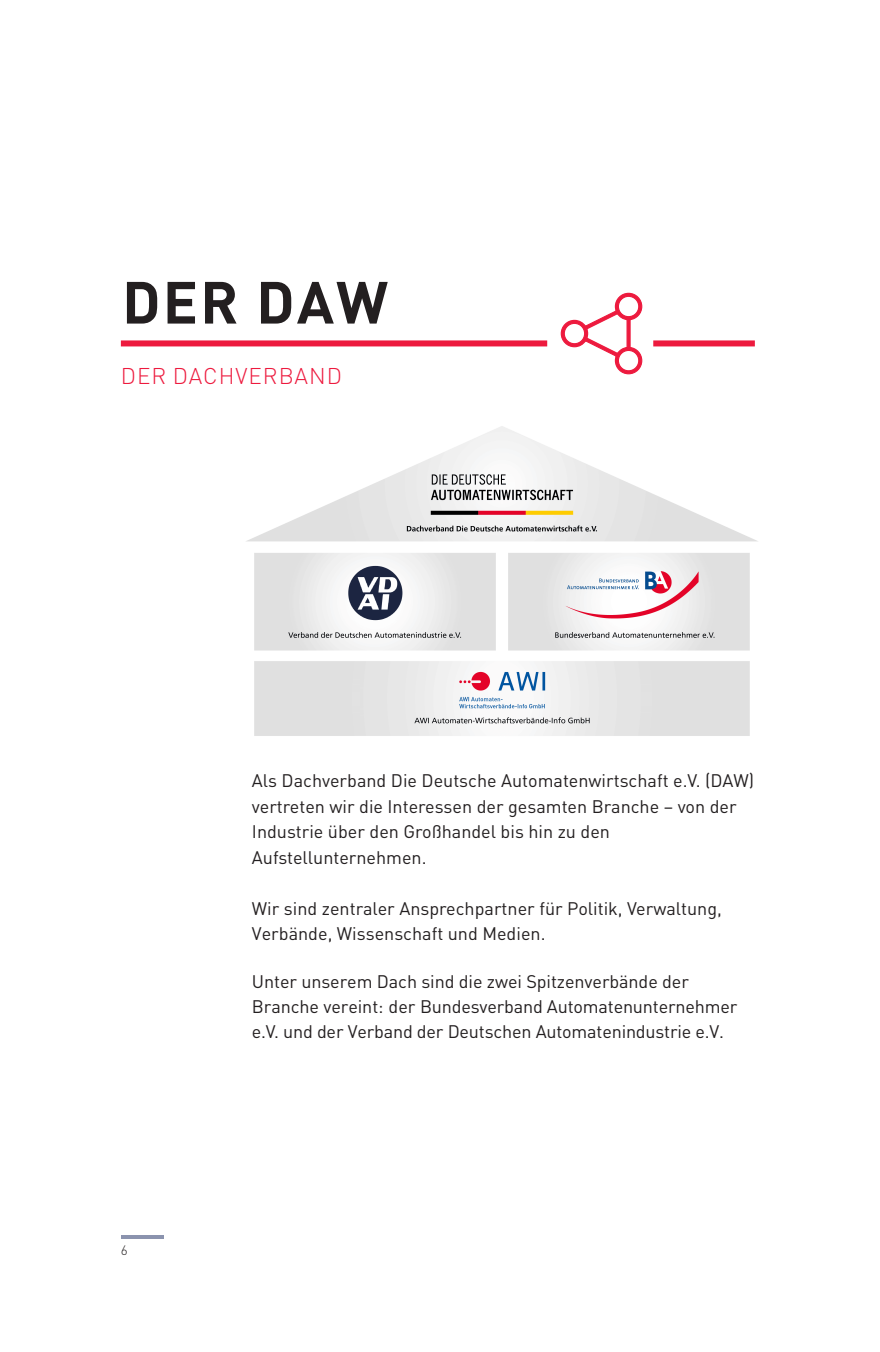
<style>
.page{position:relative;width:880px;height:1352px;background:#fff}
.page>*{position:absolute;margin:0;border:0;box-sizing:border-box;transform-origin:0 0}
.t1{font:700 58.5px "DIN Pro";letter-spacing:.035em;color:#231f20}
.t2{font:300 22.5px "DIN Pro";letter-spacing:.045em;color:#ed1a3e}
.Fließtext{font:18px/25.5px "DIN Pro";color:#231f20}
.t3{font:300 13.5px "DIN Pro";color:#231f20}
</style>
<div class="page">
<img style="left:246px;top:426px;width:512px;height:310px">
<svg style="left:121px;top:1235px;width:42px;height:3px"></svg>
<div style="left:121px;top:340px;width:426px;height:6px;background:#ed1a3e"></div>
<svg style="left:560px;top:293px;width:82px;height:81px"></svg>
<div style="left:653px;top:340px;width:101px;height:6px;background:#ed1a3e"></div>
<p class="t1" style="left:122px;top:254px;width:267px">DER DAW</p>
<p class="t2" style="left:121px;top:358px;width:223px">DER DACHVERBAND</p>
<p class="t3" style="left:121px;top:1239px;width:8px">6</p>
<p class="Fließtext" style="left:252px;top:766px;width:503px">Als Dachverband Die Deutsche Automatenwirtschaft e.V. (DAW) vertreten wir die Interessen der gesamten Branche – von der Industrie über den Großhandel bis hin zu den Aufstellunternehmen.</p>
<p class="Fließtext" style="left:252px;top:893px;width:471px">Wir sind zentraler Ansprechpartner für Politik, Verwaltung,<br>Verbände, Wissenschaft und Medien.</p>
<p class="Fließtext" style="left:252px;top:967px;width:487px;line-height:25px">Unter unserem Dach sind die zwei Spitzenverbände der<br>Branche vereint: der Bundesverband Automatenunternehmer e.V. und der Verband der Deutschen Automatenindustrie e.V.</p>
</div>
